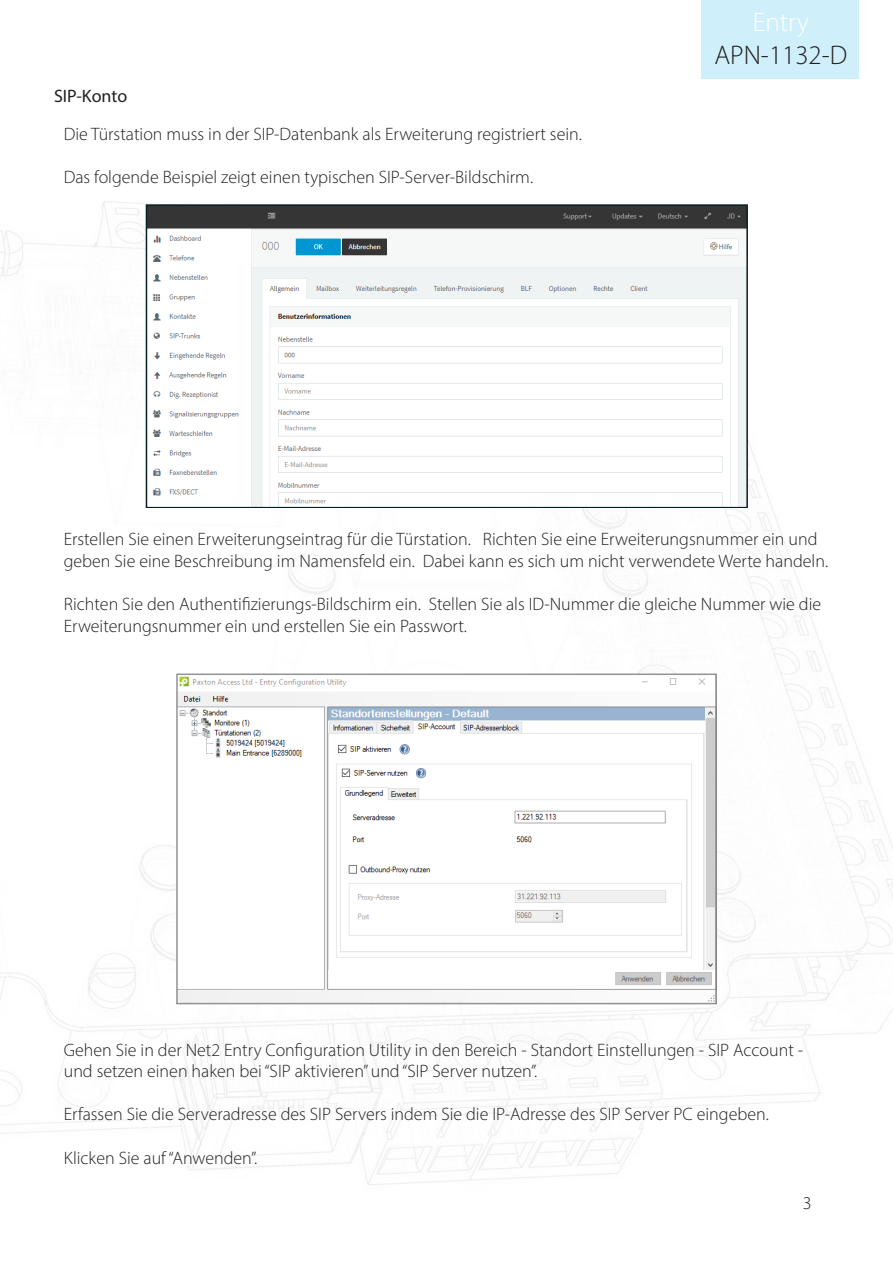
<style>
.page{position:relative;width:893px;height:1263px;background:#fff}
.page>*{position:absolute;margin:0;border:0;box-sizing:border-box;transform-origin:0 0}
.t1{font:300 27px "Myriad Pro";color:#231f20}
.t2{font:300 27px "Myriad Pro";color:#fff}
.Text_-_12pt{font:300 18px/21.6px "Myriad Pro";color:#231f20}
.Text_-_12pt_bold{font:18px "Myriad Pro";color:#231f20}
</style>
<div class="page">
<img style="left:0;top:201px;width:893px;height:984px">
<div style="left:702px;top:0;width:157px;height:79px;background:#cfeffb"></div>
<svg style="left:146px;top:204px;width:601px;height:303px"></svg>
<div style="left:150px;top:206px;width:94px;height:21px;background:#363535"></div>
<img style="left:179px;top:676px;width:535px;height:325px">
<div style="left:176px;top:673px;width:541px;height:331px;border:2px solid #919295"></div>
<h1 class="t2" style="left:753px;top:6px;width:58px">Entry</h1>
<p class="Text_-_12pt_bold" style="left:54px;top:85px;width:75px">SIP-Konto</p>
<p class="Text_-_12pt" style="left:64px;top:123px;width:520px">Die Türstation muss in der SIP-Datenbank als Erweiterung registriert sein.</p>
<p class="Text_-_12pt" style="left:64px;top:166px;width:471px">Das folgende Beispiel zeigt einen typischen SIP-Server-Bildschirm.</p>
<h1 class="t1" style="left:714px;top:39px;width:134px">APN-1132-D</h1>
<p class="Text_-_12pt" style="left:64px;top:528px;width:766px">Erstellen Sie einen Erweiterungseintrag für die Türstation. Richten Sie eine Erweiterungsnummer ein und geben Sie eine Beschreibung im Namensfeld ein. Dabei kann es sich um nicht verwendete Werte handeln.</p>
<p class="Text_-_12pt" style="left:64px;top:593px;width:759px">Richten Sie den Authentifizierungs-Bildschirm ein. Stellen Sie als ID-Nummer die gleiche Nummer wie die<br>Erweiterungsnummer ein und erstellen Sie ein Passwort.</p>
<p class="Text_-_12pt" style="left:64px;top:1038px;width:741px">Gehen Sie in der Net2 Entry Configuration Utility in den Bereich - Standort Einstellungen - SIP Account - und setzen einen haken bei “SIP aktivieren” und “SIP Server nutzen”.</p>
<p class="Text_-_12pt" style="left:64px;top:1103px;width:707px">Erfassen Sie die Serveradresse des SIP Servers indem Sie die IP-Adresse des SIP Server PC eingeben.</p>
<p class="Text_-_12pt" style="left:64px;top:1146px;width:195px">Klicken Sie auf “Anwenden”.</p>
<p class="Text_-_12pt" style="left:803px;top:1192px;width:10px">3</p>
</div>
